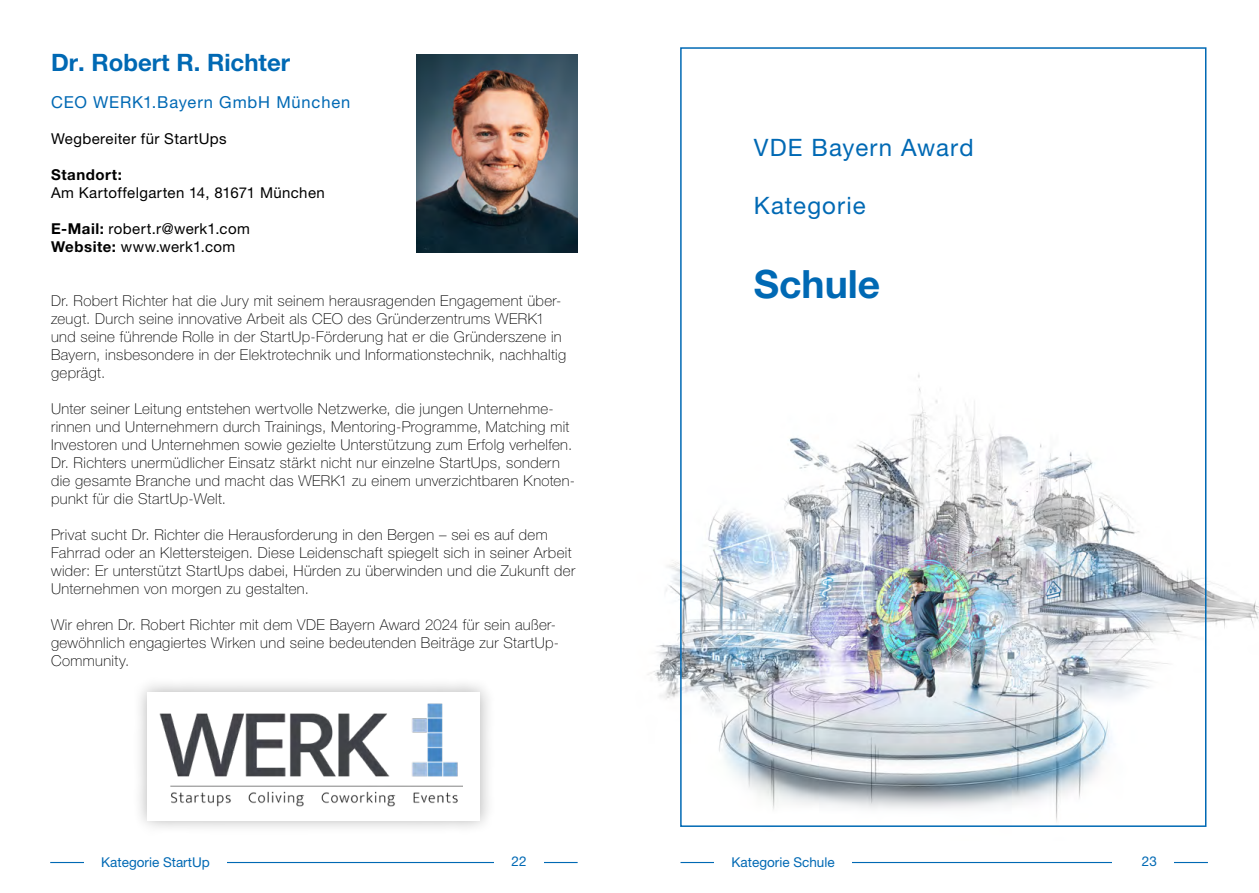
<style>
.page{position:relative;width:1259px;height:893px;background:#fff}
.page>*{position:absolute;margin:0;border:0;box-sizing:border-box;transform-origin:0 0}
.t1{font:700 39px "Helvetica Neue LT Pro";color:#0069b4}
.t2{font:24px "Helvetica Neue LT Pro";letter-spacing:.045em;color:#0069b4}
.t3{font:700 24px "Helvetica Neue LT Pro";color:#0069b4}
.t4{font:16.5px "Helvetica Neue LT Pro";letter-spacing:.05em;color:#0069b4}
.t5{font:100 15px/18px "Helvetica Neue LT Pro";letter-spacing:.025em;color:#000}
.t6{font:15px/18px "Helvetica Neue LT Pro";letter-spacing:.025em;color:#000}
.t7{font:700 15px "Helvetica Neue LT Pro";letter-spacing:.035em;color:#000}
.t8{font:13.5px "Helvetica Neue LT Pro";color:#0069b4}
.s1{font-weight:700}
</style>
<div class="page">
<hr style="left:680px;top:862px;width:528px;height:1px;background:#0069b4">
<div style="left:714px;top:857px;width:137px;height:10px;background:#fff"></div>
<div style="left:1113px;top:857px;width:61px;height:9px;background:#fff"></div>
<hr style="left:50px;top:862px;width:527px;height:1px;background:#0069b4">
<div style="left:84px;top:857px;width:143px;height:10px;background:#fff"></div>
<div style="left:494px;top:857px;width:49px;height:9px;background:#fff"></div>
<div style="left:132px;top:677px;width:364px;height:159px;background:#000;opacity:.3"></div>
<div style="left:148px;top:692px;width:332px;height:128px;background:#fff"></div>
<img style="left:160px;top:703px;width:303px;height:104px">
<img style="left:416px;top:54px;width:161px;height:198px">
<img style="left:647px;top:361px;width:612px;height:466px">
<h2 class="t3" style="left:51px;top:48px;width:241px">Dr. Robert R. Richter</h2>
<p class="t4" style="left:51px;top:92px;width:301px">CEO WERK1.Bayern GmbH München</p>
<p class="t6" style="left:51px;top:129px;width:177px">Wegbereiter für StartUps</p>
<p class="t7" style="left:51px;top:165px;width:72px">Standort:</p>
<p class="t6" style="left:51px;top:183px;width:275px">Am Kartoffelgarten 14, 81671 München</p>
<p class="t6" style="left:51px;top:219px;width:200px"><span class="s1">E-Mail:</span> robert.r@werk1.com<br><span class="s1">Website:</span> www.werk1.com</p>
<p class="t5" style="left:51px;top:292px;width:517px">Dr. Robert Richter hat die Jury mit seinem herausragenden Engagement über&shy;zeugt. Durch seine innovative Arbeit als CEO des Gründerzentrums WERK1 und seine führende Rolle in der StartUp-Förderung hat er die Gründerszene in Bayern, insbesondere in der Elektrotechnik und Informationstechnik, nachhaltig geprägt.</p>
<p class="t5" style="left:51px;top:400px;width:525px">Unter seiner Leitung entstehen wertvolle Netzwerke, die jungen Unternehme&shy;rinnen und Unternehmern durch Trainings, Mentoring-Programme, Matching mit Investoren und Unternehmen sowie gezielte Unterstützung zum Erfolg verhelfen.<br>Dr. Richters unermüdlicher Einsatz stärkt nicht nur einzelne StartUps, sondern die gesamte Branche und macht das WERK1 zu einem unverzichtbaren Knoten&shy;punkt für die StartUp-Welt.</p>
<p class="t5" style="left:51px;top:526px;width:526px">Privat sucht Dr. Richter die Herausforderung in den Bergen – sei es auf dem Fahrrad oder an Klettersteigen. Diese Leidenschaft spiegelt sich in seiner Arbeit wider: Er unterstützt StartUps dabei, Hürden zu überwinden und die Zukunft der Unternehmen von morgen zu gestalten.</p>
<p class="t5" style="left:51px;top:616px;width:509px">Wir ehren Dr. Robert Richter mit dem VDE Bayern Award 2024 für sein außer&shy;gewöhnlich engagiertes Wirken und seine bedeutenden Beiträge zur StartUp-<br>Community.</p>
<h2 class="t2" style="left:754px;top:133px;width:221px">VDE Bayern Award</h2>
<h2 class="t2" style="left:754px;top:191px;width:113px">Kategorie</h2>
<h1 class="t1" style="left:754px;top:260px;width:128px">Schule</h1>
<p class="t8" style="left:101px;top:854px;width:110px">Kategorie StartUp</p>
<p class="t8" style="left:511px;top:853px;width:17px">22</p>
<p class="t8" style="left:731px;top:854px;width:105px">Kategorie Schule</p>
<p class="t8" style="left:1142px;top:853px;width:17px">23</p>
</div>
